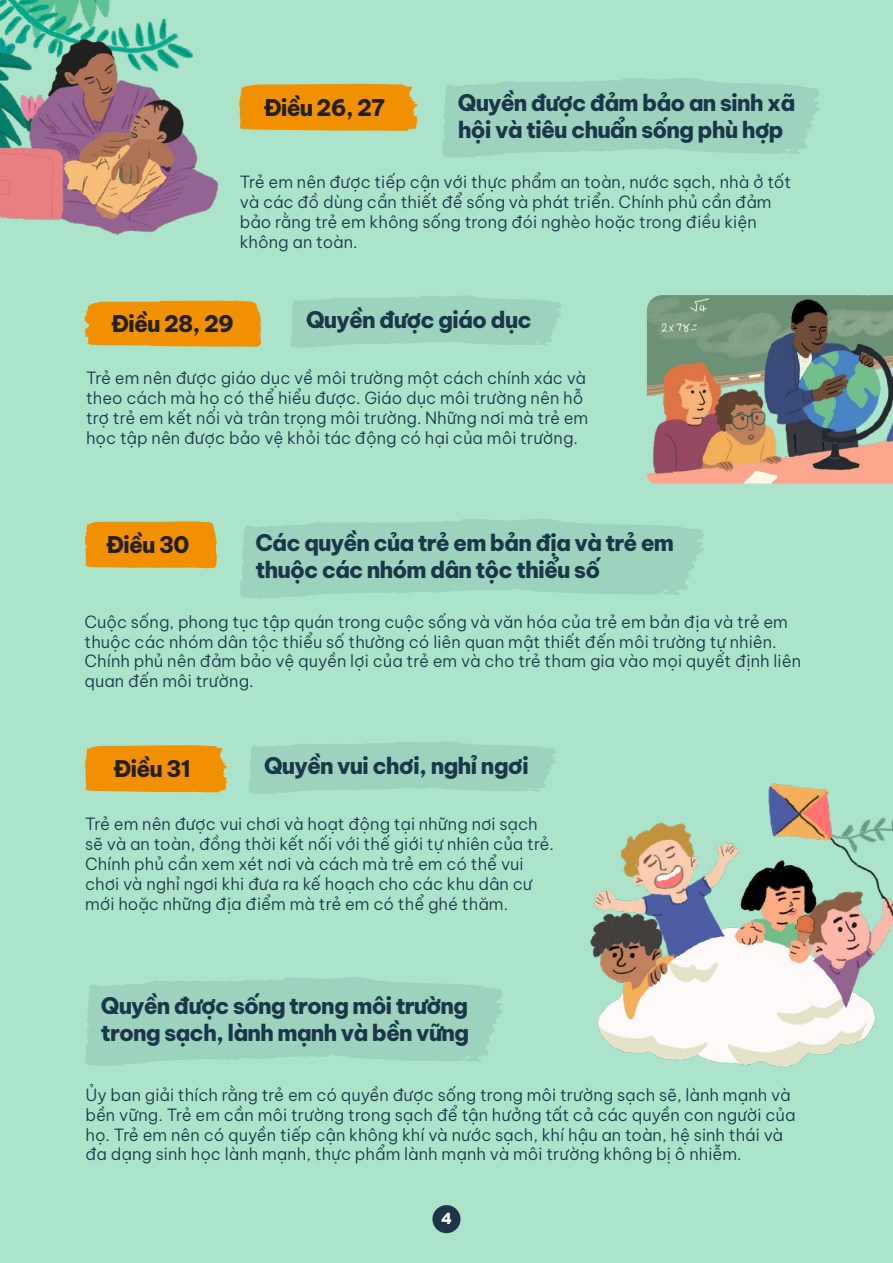
<style>
.page{position:relative;width:893px;height:1263px;background:#abe4cb}
.page>*{position:absolute;margin:0;border:0;box-sizing:border-box;transform-origin:0 0}
.t1{font:800 22.5px/27px "Be Vietnam Pro";letter-spacing:-.04em;color:#1b3649}
.t2{font:800 22.5px "Be Vietnam Pro";letter-spacing:-.04em;color:#231f20}
.t3{font:300 16.5px/19.8px "Be Vietnam Pro";color:#1b3649}
.t4{font:900 15.15px "Arial";color:#fff}
</style>
<div class="page">
<svg style="left:85px;top:977px;width:418px;height:89px"></svg>
<div style="left:432px;top:1205px;width:28px;height:28px;background:#1b3649;border-radius:50%"></div>
<svg style="left:277px;top:84px;width:141px;height:47px;background:#ed9409"></svg>
<svg style="left:442px;top:78px;width:378px;height:80px"></svg>
<svg style="left:249px;top:741px;width:307px;height:53px"></svg>
<svg style="left:85px;top:745px;width:142px;height:47px;background:#ed940b"></svg>
<img style="left:647px;top:295px;width:246px;height:188px">
<img style="left:0;top:0;width:277px;height:235px">
<img style="left:590px;top:783px;width:303px;height:285px">
<svg style="left:291px;top:295px;width:270px;height:53px"></svg>
<div style="left:85px;top:301px;width:176px;height:46px;background:#f19000"></div>
<svg style="left:240px;top:518px;width:464px;height:81px"></svg>
<div style="left:85px;top:521px;width:132px;height:47px;background:#f19000"></div>
<h1 class="t2" style="left:264px;top:88px;width:122px">Điều 26, 27</h1>
<h1 class="t1" style="left:458px;top:86px;width:339px">Quyền được đảm bảo an sinh xã hội và tiêu chuẩn sống phù hợp</h1>
<p class="t3" style="left:240px;top:171px;width:553px">Trẻ em nên được tiếp cận với thực phẩm an toàn, nước sạch, nhà ở tốt và các đồ dùng cần thiết để sống và phát triển. Chính phủ cần đảm bảo rằng trẻ em không sống trong đói nghèo hoặc trong điều kiện không an toàn.</p>
<h1 class="t2" style="left:111px;top:305px;width:124px">Điều 28, 29</h1>
<h1 class="t1" style="left:306px;top:304px;width:227px">Quyền được giáo dục</h1>
<p class="t3" style="left:86px;top:367px;width:504px">Trẻ em nên được giáo dục về môi trường một cách chính xác và theo cách mà họ có thể hiểu được. Giáo dục môi trường nên hỗ trợ trẻ em kết nối và trân trọng môi trường. Những nơi mà trẻ em học tập nên được bảo vệ khỏi tác động có hại của môi trường.</p>
<h1 class="t2" style="left:106px;top:526px;width:85px">Điều 30</h1>
<h1 class="t1" style="left:256px;top:527px;width:420px">Các quyền của trẻ em bản địa và trẻ em thuộc các nhóm dân tộc thiểu số</h1>
<p class="t3" style="left:85px;top:610px;width:718px">Cuộc sống, phong tục tập quán trong cuộc sống và văn hóa của trẻ em bản địa và trẻ em thuộc các nhóm dân tộc thiểu số thường có liên quan mật thiết đến môi trường tự nhiên.<br>Chính phủ nên đảm bảo vệ quyền lợi của trẻ em và cho trẻ tham gia vào mọi quyết định liên quan đến môi trường.</p>
<h1 class="t2" style="left:114px;top:750px;width:79px">Điều 31</h1>
<h1 class="t1" style="left:264px;top:750px;width:266px">Quyền vui chơi, nghỉ ngơi</h1>
<p class="t3" style="left:85px;top:813px;width:470px">Trẻ em nên được vui chơi và hoạt động tại những nơi sạch sẽ và an toàn, đồng thời kết nối với thế giới tự nhiên của trẻ.<br>Chính phủ cần xem xét nơi và cách mà trẻ em có thể vui chơi và nghỉ ngơi khi đưa ra kế hoạch cho các khu dân cư mới hoặc những địa điểm mà trẻ em có thể ghé thăm.</p>
<h1 class="t1" style="left:101px;top:989px;width:370px">Quyền được sống trong môi trường trong sạch, lành mạnh và bền vững</h1>
<p class="t3" style="left:85px;top:1083px;width:712px">Ủy ban giải thích rằng trẻ em có quyền được sống trong môi trường sạch sẽ, lành mạnh và bền vững. Trẻ em cần môi trường trong sạch để tận hưởng tất cả các quyền con người của họ. Trẻ em nên có quyền tiếp cận không khí và nước sạch, khí hậu an toàn, hệ sinh thái và đa dạng sinh học lành mạnh, thực phẩm lành mạnh và môi trường không bị ô nhiễm.</p>
<p class="t4" style="left:441px;top:1210px;width:12px">4</p>
</div>
